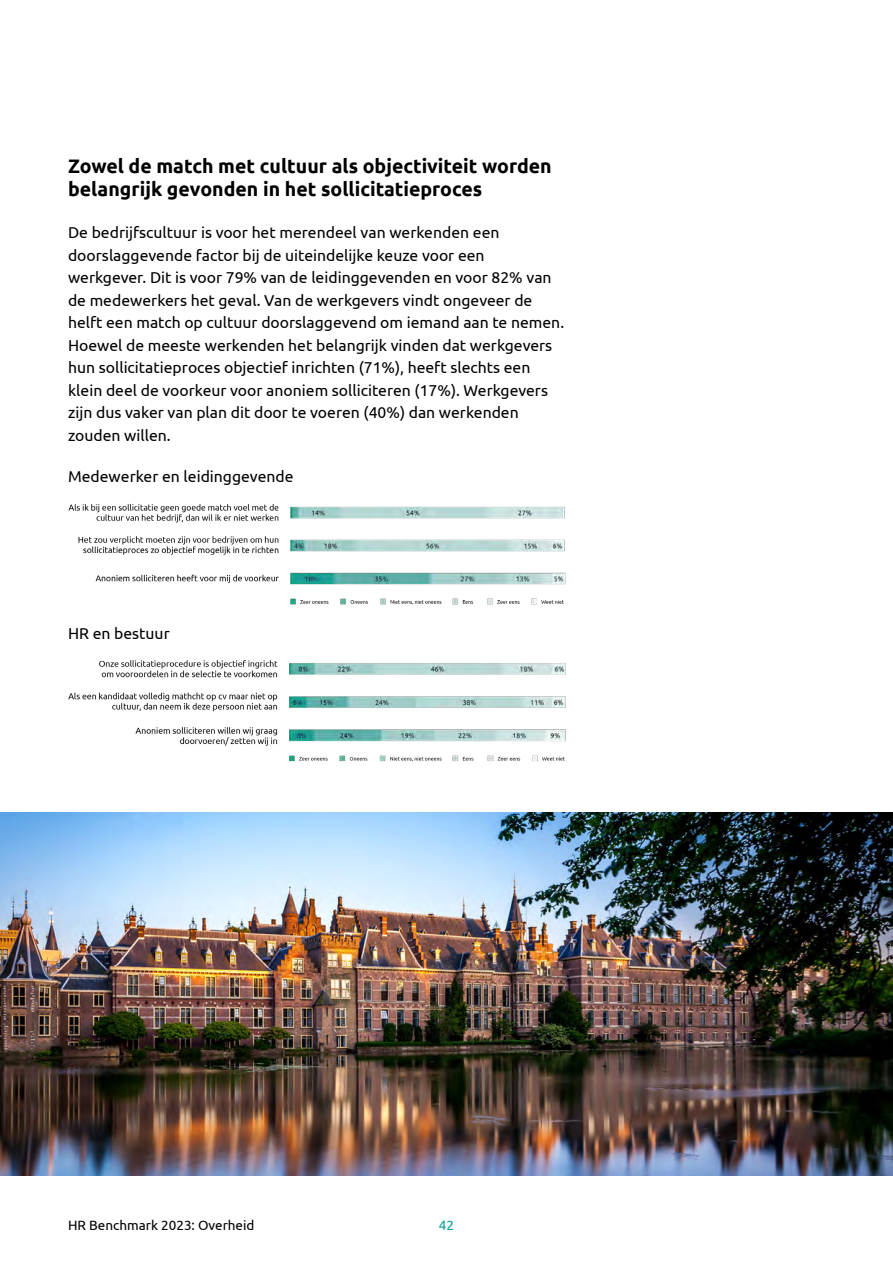
<style>
.page{position:relative;width:893px;height:1263px;background:#fff}
.page>*{position:absolute;margin:0;border:0;box-sizing:border-box;transform-origin:0 0}
.t1{font:700 19.5px/22.5px "Ubuntu";color:#000}
.t2{font:15.75px/22.5px "Ubuntu";color:#000}
.t3{font:13.5px "Ubuntu";color:#000}
.t4{font:13.5px "Ubuntu";color:#009f93}
</style>
<div class="page">
<img style="left:0;top:812px;width:893px;height:363px">
<img style="left:68px;top:504px;width:497px;height:101px">
<img style="left:68px;top:660px;width:498px;height:102px">
<p class="t1" style="left:68px;top:155px;width:485px">Zowel de match met cultuur als objectiviteit worden belangrijk gevonden in het sollicitatieproces</p>
<p class="t2" style="left:68px;top:221px;width:498px">De bedrijfscultuur is voor het merendeel van werkenden een doorslaggevende factor bij de uiteindelijke keuze voor een werkgever. Dit is voor 79% van de leidinggevenden en voor 82% van de medewerkers het geval. Van de werkgevers vindt ongeveer de helft een match op cultuur doorslaggevend om iemand aan te nemen.<br>Hoewel de meeste werkenden het belangrijk vinden dat werkgevers hun sollicitatieproces objectief inrichten (71%), heeft slechts een klein deel de voorkeur voor anoniem solliciteren (17%). Werkgevers zijn dus vaker van plan dit door te voeren (40%) dan werkenden zouden willen.</p>
<p class="t2" style="left:68px;top:465px;width:227px">Medewerker en leidinggevende</p>
<p class="t2" style="left:68px;top:622px;width:103px">HR en bestuur</p>
<p class="t3" style="left:68px;top:1217px;width:188px">HR Benchmark 2023: Overheid</p>
<p class="t4" style="left:439px;top:1217px;width:17px">42</p>
</div>
